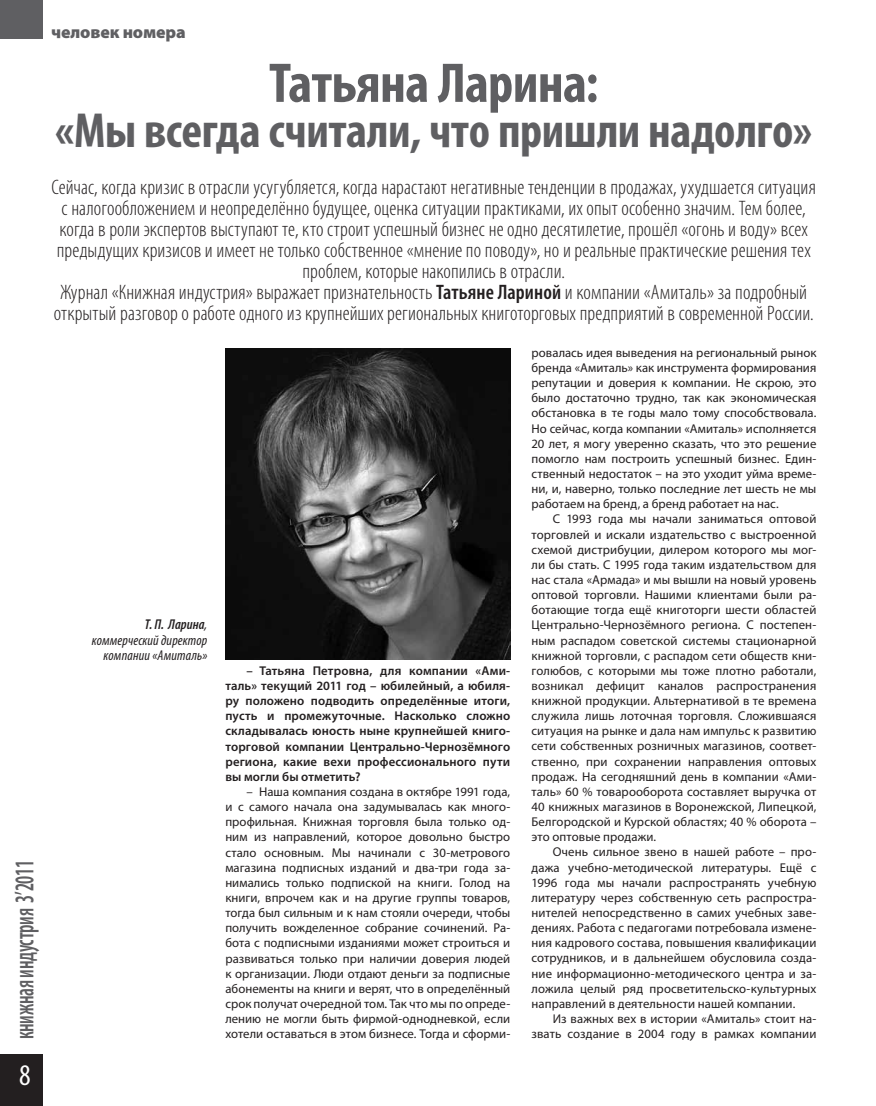
<style>
.page{position:relative;width:876px;height:1106px;background:#fff}
.page>*{position:absolute;margin:0;border:0;box-sizing:border-box;transform-origin:0 0}
.t1{font:700 condensed 56.4px "Myriad Pro";letter-spacing:-.01em;color:#5f5f62}
.t2{font:700 condensed 49.5px "Myriad Pro";letter-spacing:-.01em;color:#5f5f62}
.t3{font:condensed 30px "Myriad Pro";color:#fff}
.t4{font:600 condensed 27.15px "Myriad Pro";letter-spacing:-.015em;color:#5f5f62;scale:.73 1}
.t5{font:300 condensed 21px/21px "Myriad Pro";letter-spacing:.005em;color:#231f20;text-align:center}
.t6{font:900 17.55px "Myriad Pro";letter-spacing:-.005em;color:#5f5f62}
.t7{font:italic condensed 14.25px/15.1px "Myriad Pro";letter-spacing:.01em;color:#231f20;text-align:right}
.t8{font:12.75px/15.1px "Myriad Pro";letter-spacing:.005em;color:#231f20;text-align:justify}
.t9{font:600 12.75px/15.1px "Myriad Pro";letter-spacing:.01em;color:#231f20;text-align:justify}
.s1{font-weight:600}
</style>
<div class="page">
<div style="left:0;top:1054px;width:43px;height:52px;background:#231f20"></div>
<div style="left:0;top:0;width:43px;height:38px;background:#5f5f62"></div>
<img style="left:225px;top:348px;width:285px;height:311px">
<h3 class="t4" style="left:8px;top:1039px;width:247px;rotate:-90deg">книжная индустрия 3’2011</h3>
<h3 class="t3" style="left:19px;top:1056px;width:13px">8</h3>
<h3 class="t6" style="left:51px;top:21px;width:136px">человек номера</h3>
<h1 class="t1" style="left:269px;top:48px;width:331px">Татьяна Ларина:</h1>
<h2 class="t2" style="left:55px;top:99px;width:758px">«Мы всегда считали, что пришли надолго»</h2>
<p class="t5" style="left:51px;top:177px;width:766px">Сейчас, когда кризис в отрасли усугубляется, когда нарастают негативные тенденции в продажах, ухудшается ситуация с налогообложением и неопределённо будущее, оценка ситуации практиками, их опыт особенно значим. Тем более, когда в роли экспертов выступают те, кто строит успешный бизнес не одно десятилетие, прошёл «огонь и воду» всех предыдущих кризисов и имеет не только собственное «мнение по поводу», но и реальные практические решения тех проблем, которые накопились в отрасли.<br>Журнал «Книжная индустрия» выражает признательность <span class="s1">Татьяне Лариной</span> и компании «Амиталь» за подробный открытый разговор о работе одного из крупнейших региональных книготорговых предприятий в современной России.</p>
<p class="t7" style="left:92px;top:617px;width:117px"><span class="s1">Т. П. Ларина</span>, коммерческий директор компании «Амиталь»</p>
<p class="t9" style="left:225px;top:662px;width:286px;text-indent:21px">– Татьяна Петровна, для компании «Ами&shy;таль» текущий 2011 год – юбилейный, а юбиля&shy;ру положено подводить определённые итоги, пусть и промежуточные. Насколько сложно складывалась юность ныне крупнейшей книго&shy;торговой компании Центрально-Чернозёмного региона, какие вехи профессионального пути вы могли бы отметить?</p>
<p class="t8" style="left:225px;top:784px;width:286px;text-indent:21px">– Наша компания создана в октябре 1991 года, и с самого начала она задумывалась как много&shy;профильная. Книжная торговля была только од&shy;ним из направлений, которое довольно быстро стало основным. Мы начинали с 30-метрового магазина подписных изданий и два-три года за&shy;нимались только подпиской на книги. Голод на книги, впрочем как и на другие группы товаров, тогда был сильным и к нам стояли очереди, чтобы получить вожделенное собрание сочинений. Ра&shy;бота с подписными изданиями может строиться и развиваться только при наличии доверия людей к организации. Люди отдают деньги за подписные абонементы на книги и верят, что в определённый срок получат очередной том. Так что мы по опреде&shy;лению не могли быть фирмой-однодневкой, если хотели оставаться в этом бизнесе. Тогда и сформи-</p>
<p class="t8" style="left:531px;top:345px;width:286px">ровалась идея выведения на региональный рынок бренда «Амиталь» как инструмента формирования репутации и доверия к компании. Не скрою, это было достаточно трудно, так как экономическая обстановка в те годы мало тому способствовала.<br>Но сейчас, когда компании «Амиталь» исполняется 20 лет, я могу уверенно сказать, что это решение помогло нам построить успешный бизнес. Един&shy;ственный недостаток – на это уходит уйма време&shy;ни, и, наверно, только последние лет шесть не мы работаем на бренд, а бренд работает на нас.</p>
<p class="t8" style="left:531px;top:511px;width:286px;text-indent:21px">С 1993 года мы начали заниматься оптовой торговлей и искали издательство с выстроенной схемой дистрибуции, дилером которого мы мог&shy;ли бы стать. С 1995 года таким издательством для нас стала «Армада» и мы вышли на новый уровень оптовой торговли. Нашими клиентами были ра&shy;ботающие тогда ещё книготорги шести областей Центрально-Чернозёмного региона. С постепен&shy;ным распадом советской системы стационарной книжной торговли, с распадом сети обществ кни&shy;голюбов, с которыми мы тоже плотно работали, возникал дефицит каналов распространения книжной продукции. Альтернативой в те времена служила лишь лоточная торговля. Сложившаяся ситуация на рынке и дала нам импульс к развитию сети собственных розничных магазинов, соответ&shy;ственно, при сохранении направления оптовых продаж. На сегодняшний день в компании «Ами&shy;таль» 60 % товарооборота составляет выручка от 40 книжных магазинов в Воронежской, Липецкой, Белгородской и Курской областях; 40 % оборота – это оптовые продажи.</p>
<p class="t8" style="left:531px;top:844px;width:286px;text-indent:21px">Очень сильное звено в нашей работе – про&shy;дажа учебно-методической литературы. Ещё с 1996 года мы начали распространять учебную литературу через собственную сеть распростра&shy;нителей непосредственно в самих учебных заве&shy;дениях. Работа с педагогами потребовала измене&shy;ния кадрового состава, повышения квалификации сотрудников, и в дальнейшем обусловила созда&shy;ние информационно-методического центра и за&shy;ложила целый ряд просветительско-культурных направлений в деятельности нашей компании.</p>
<p class="t8" style="left:531px;top:1011px;width:286px;text-align:right">Из важных вех в истории «Амиталь» стоит на&shy;звать создание в 2004 году в рамках компании</p>
</div>
